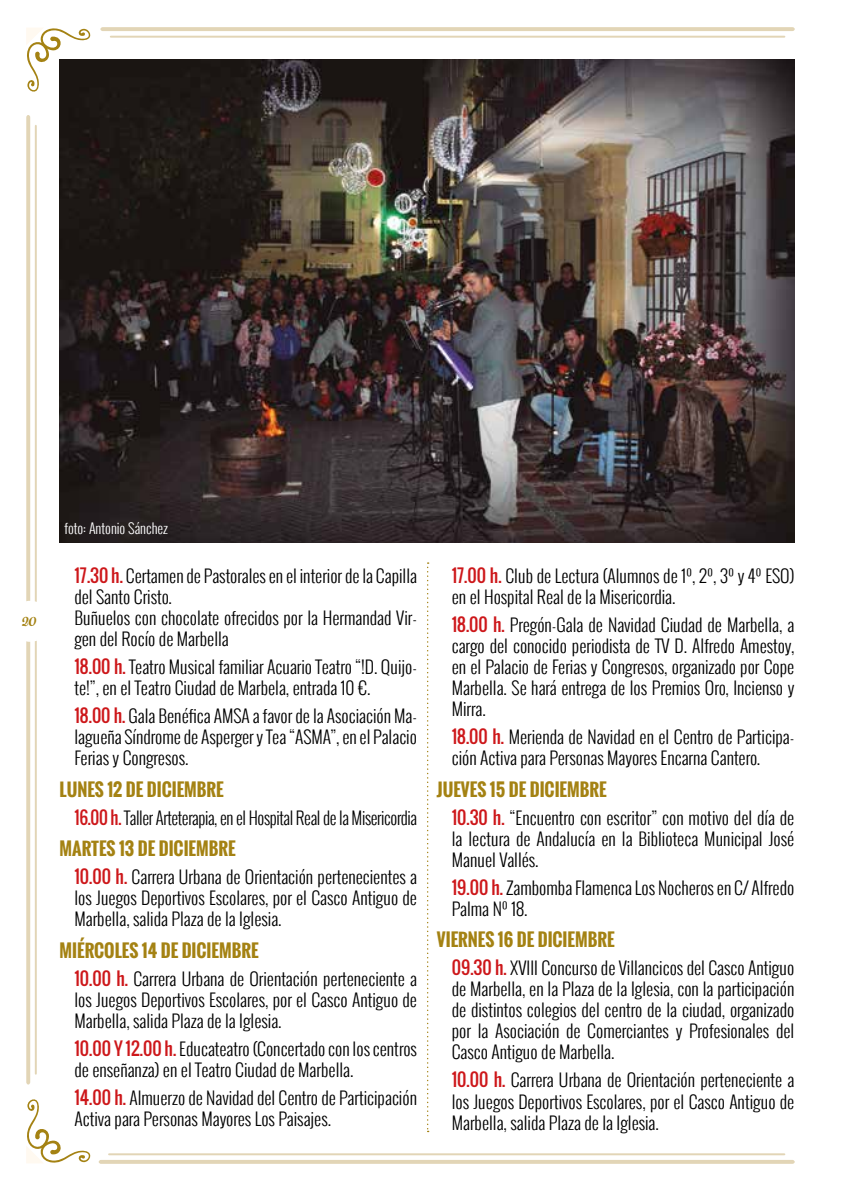
<style>
.page{position:relative;width:844px;height:1191px;background:#fff}
.page>*{position:absolute;margin:0;border:0;box-sizing:border-box;transform-origin:0 0}
.t1{font:italic 21px "Larry";color:#a48213}
.t2{font:300 17.5px/21px "Oswald";color:#000}
.t3{font:300 17.5px/28px "Oswald";letter-spacing:-.02em;color:#000;scale:.95 1}
.t4{font:300 14px "Oswald";color:#fff}
.s1{font-weight:400;color:#cd171a}
.s2{font-weight:700;color:#a48213}
</style>
<div class="page">
<svg style="left:26px;top:115px;width:4px;height:969px;background:#e4d7bb"></svg>
<hr style="left:35px;top:125px;width:2px;height:949px;background:#e2d5b6">
<svg style="left:99px;top:1159px;width:695px;height:4px;fill:#e2d5b6"></svg>
<hr style="left:108px;top:1153px;width:677px;height:2px;background:#e2d5b6">
<svg style="left:26px;top:1099px;width:65px;height:64px"></svg>
<hr style="left:100px;top:27px;width:694px;height:4px;background:#e2d5b6;border-radius:2px">
<hr style="left:110px;top:36px;width:675px;height:2px;background:#e2d5b6">
<svg style="left:26px;top:28px;width:69px;height:69px"></svg>
<div style="left:11px;top:601px;width:39px;height:40px;background:#fff;border-radius:50%"></div>
<div style="left:10px;top:601px;width:41px;height:41px;border:2px solid #fff;border-radius:50%"></div>
<img style="left:60px;top:60px;width:734px;height:482px">
<svg style="left:427px;top:562px;width:1px;height:570px"></svg>
<p class="t1" style="left:22px;top:607px;width:16px">20</p>
<p class="t4" style="left:64px;top:517px;width:105px">foto: Antonio Sánchez</p>
<p class="t2" style="left:74px;top:565px;width:344px"><span class="s1">17.30 h.</span> Certamen de Pastorales en el interior de la Capilla del Santo Cristo.<br>Buñuelos con chocolate ofrecidos por la Hermandad Vir&shy;gen del Rocío de Marbella</p>
<p class="t2" style="left:74px;top:656px;width:344px"><span class="s1">18.00 h.</span> Teatro Musical familiar Acuario Teatro “!D. Quijo&shy;te!”, en el Teatro Ciudad de Marbela, entrada 10 €.</p>
<p class="t2" style="left:74px;top:705px;width:344px;text-align:justify"><span class="s1">18.00 h.</span> Gala Benéfica AMSA a favor de la Asociación Ma&shy;lagueña Síndrome de Asperger y Tea “ASMA”, en el Palacio Ferias y Congresos.</p>
<p class="t3" style="left:74px;top:775px;width:362px;text-indent:-15px"><span class="s2">LUNES 12 DE DICIEMBRE<br></span><span class="s1">16.00 h.</span> Taller Arteterapia, en el Hospital Real de la Misericordia</p>
<p class="t2" style="left:74px;top:835px;width:344px;line-height:28px;text-indent:-15px"><span class="s2">MARTES 13 DE DICIEMBRE<br></span><span class="s1">10.00 h.</span> Carrera Urbana de Orientación pertenecientes a</p>
<p class="t2" style="left:74px;top:887px;width:344px">los Juegos Deportivos Escolares, por el Casco Antiguo de<br>Marbella, salida Plaza de la Iglesia.</p>
<p class="t2" style="left:74px;top:936px;width:344px;line-height:28px;text-indent:-15px"><span class="s2">MIÉRCOLES 14 DE DICIEMBRE<br></span><span class="s1">10.00 h.</span> Carrera Urbana de Orientación perteneciente a</p>
<p class="t2" style="left:74px;top:989px;width:344px">los Juegos Deportivos Escolares, por el Casco Antiguo de<br>Marbella, salida Plaza de la Iglesia.</p>
<p class="t2" style="left:74px;top:1038px;width:344px"><span class="s1">10.00 Y 12.00 h.</span> Educateatro (Concertado con los centros de enseñanza) en el Teatro Ciudad de Marbella.</p>
<p class="t2" style="left:74px;top:1087px;width:344px"><span class="s1">14.00 h.</span> Almuerzo de Navidad del Centro de Participación<br>Activa para Personas Mayores Los Paisajes.</p>
<p class="t2" style="left:451px;top:565px;width:344px"><span class="s1">17.00 h.</span> Club de Lectura (Alumnos de 1º, 2º, 3º y 4º ESO) en el Hospital Real de la Misericordia.</p>
<p class="t2" style="left:451px;top:614px;width:344px;text-align:justify"><span class="s1">18.00 h.</span> Pregón-Gala de Navidad Ciudad de Marbella, a cargo del conocido periodista de TV D. Alfredo Amestoy, en el Palacio de Ferias y Congresos, organizado por Cope Marbella. Se hará entrega de los Premios Oro, Incienso y Mirra.</p>
<p class="t2" style="left:451px;top:726px;width:344px"><span class="s1">18.00 h.</span> Merienda de Navidad en el Centro de Participa&shy;ción Activa para Personas Mayores Encarna Cantero.</p>
<p class="t2" style="left:451px;top:775px;width:344px;line-height:28px;text-indent:-15px"><span class="s2">JUEVES 15 DE DICIEMBRE<br></span><span class="s1">10.30 h.</span> “Encuentro con escritor” con motivo del día de</p>
<p class="t2" style="left:451px;top:828px;width:344px">la lectura de Andalucía en la Biblioteca Municipal José<br>Manuel Vallés.</p>
<p class="t2" style="left:451px;top:877px;width:344px"><span class="s1">19.00 h.</span> Zambomba Flamenca Los Nocheros en C/ Alfredo<br>Palma Nº 18.</p>
<p class="t2" style="left:451px;top:926px;width:344px;line-height:28px;text-indent:-15px"><span class="s2">VIERNES 16 DE DICIEMBRE<br></span><span class="s1">09.30 h.</span> XVIII Concurso de Villancicos del Casco Antiguo</p>
<p class="t2" style="left:451px;top:978px;width:344px;text-align:justify">de Marbella, en la Plaza de la Iglesia, con la participación de distintos colegios del centro de la ciudad, organizado por la Asociación de Comerciantes y Profesionales del Casco Antiguo de Marbella.</p>
<p class="t2" style="left:451px;top:1069px;width:344px;text-align:justify"><span class="s1">10.00 h.</span> Carrera Urbana de Orientación perteneciente a los Juegos Deportivos Escolares, por el Casco Antiguo de Marbella, salida Plaza de la Iglesia.</p>
</div>
